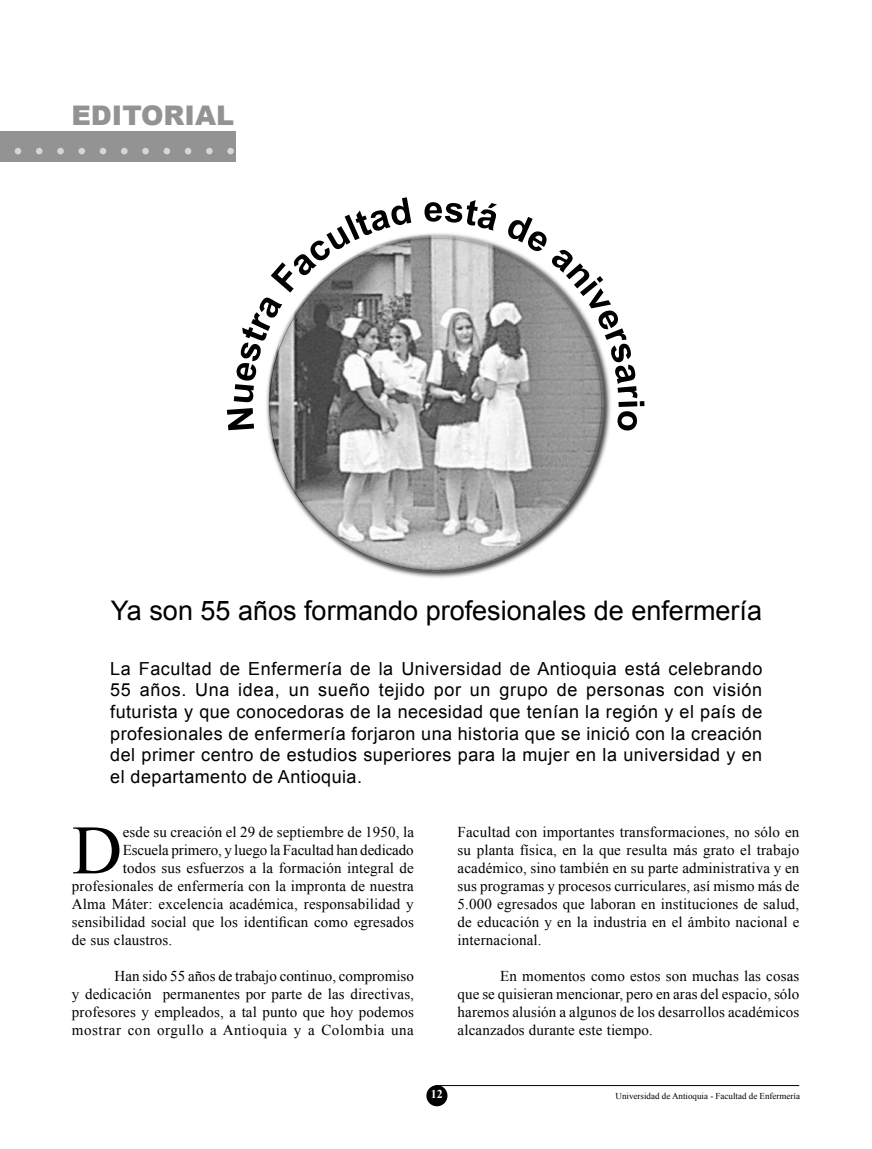
<style>
.page{position:relative;width:872px;height:1149px;background:#fff}
.page>*{position:absolute;margin:0;border:0;box-sizing:border-box;transform-origin:0 0}
.t1{font:69.3px "Times New Roman";color:#000}
.t2{font:27px "Arial";color:#000}
.t3{font:900 27px "Arial";color:#939393}
.t4{font:18px/21.6px "Arial";letter-spacing:.025em;color:#000;text-align:justify}
.t5{font:15px/18px "Times New Roman";letter-spacing:.01em;color:#000;text-align:justify}
.t6{font:700 12px "Times New Roman";color:#fff}
.t7{font:9px "Times New Roman";color:#000}
</style>
<div class="page">
<hr style="left:435px;top:1084px;width:364px;height:1px;background:#000">
<div style="left:426px;top:1084px;width:21px;height:21px;background:#000;border-radius:50%"></div>
<div style="left:0;top:131px;width:236px;height:30px;background:#939393"></div>
<div style="left:227px;top:148px;width:7px;height:6px;background:#d6d6d6;border-radius:50%"></div>
<div style="left:206px;top:148px;width:7px;height:6px;background:#d6d6d6;border-radius:50%"></div>
<svg style="left:185px;top:148px;width:6px;height:6px"></svg>
<svg style="left:164px;top:148px;width:6px;height:6px"></svg>
<div style="left:142px;top:148px;width:7px;height:6px;background:#d6d6d6;border-radius:50%"></div>
<div style="left:121px;top:148px;width:7px;height:6px;background:#d6d6d6;border-radius:50%"></div>
<svg style="left:15px;top:148px;width:6px;height:6px"></svg>
<div style="left:36px;top:148px;width:7px;height:6px;background:#d6d6d6;border-radius:50%"></div>
<div style="left:57px;top:148px;width:7px;height:6px;background:#d6d6d6;border-radius:50%"></div>
<div style="left:78px;top:148px;width:7px;height:6px;background:#d6d6d6;border-radius:50%"></div>
<svg style="left:100px;top:148px;width:6px;height:6px"></svg>
<svg style="left:227px;top:408px;width:27px;height:22px"></svg>
<svg style="left:234px;top:197px;width:177px;height:205px"></svg>
<svg style="left:424px;top:200px;width:73px;height:30px"></svg>
<svg style="left:508px;top:217px;width:136px;height:213px"></svg>
<div style="left:264px;top:231px;width:348px;height:348px;background:#000;opacity:.75"></div>
<img style="left:268px;top:234px;width:337px;height:337px;border-radius:50%">
<h2 class="t3" style="left:71px;top:95px;width:164px">EDITORIAL</h2>
<h2 class="t2" style="left:111px;top:592px;width:652px">Ya son 55 años formando profesionales de enfermería</h2>
<p class="t4" style="left:110px;top:657px;width:653px">La Facultad de Enfermería de la Universidad de Antioquia está celebrando 55 años. Una idea, un sueño tejido por un grupo de personas con visión futurista y que conocedoras de la necesidad que tenían la región y el país de profesionales de enfermería forjaron una historia que se inició con la creación del primer centro de estudios superiores para la mujer en la universidad y en el departamento de Antioquia.</p>
<h1 class="t1" style="left:72px;top:803px;width:52px">D</h1>
<p class="t5" style="left:123px;top:822px;width:293px">esde su creación el 29 de septiembre de 1950, la</p>
<p class="t5" style="left:123px;top:840px;width:292px">Escuela primero, y luego la Facultad han dedicado</p>
<p class="t5" style="left:123px;top:858px;width:293px">todos sus esfuerzos a la formación integral de</p>
<p class="t5" style="left:72px;top:876px;width:343px">profesionales de enfermería con la impronta de nuestra</p>
<p class="t5" style="left:72px;top:894px;width:343px">Alma Máter: excelencia académica, responsabilidad y</p>
<p class="t5" style="left:72px;top:912px;width:343px">sensibilidad social que los identifican como egresados</p>
<p class="t5" style="left:72px;top:930px;width:102px">de sus claustros.</p>
<p class="t5" style="left:72px;top:965px;width:343px;text-indent:43px">Han sido 55 años de trabajo continuo, compromiso y dedicación permanentes por parte de las directivas, profesores y empleados, a tal punto que hoy podemos mostrar con orgullo a Antioquia y a Colombia una</p>
<p class="t5" style="left:457px;top:822px;width:343px">Facultad con importantes transformaciones, no sólo en su planta física, en la que resulta más grato el trabajo académico, sino también en su parte administrativa y en sus programas y procesos curriculares, así mismo más de 5.000 egresados que laboran en instituciones de salud, de educación y en la industria en el ámbito nacional e internacional.</p>
<p class="t5" style="left:457px;top:965px;width:343px;text-indent:43px">En momentos como estos son muchas las cosas que se quisieran mencionar, pero en aras del espacio, sólo haremos alusión a algunos de los desarrollos académicos alcanzados durante este tiempo.</p>
<p class="t6" style="left:431px;top:1085px;width:13px">12</p>
<p class="t7" style="left:615px;top:1089px;width:186px">Universidad de Antioquia - Facultad de Enfermería</p>
</div>
